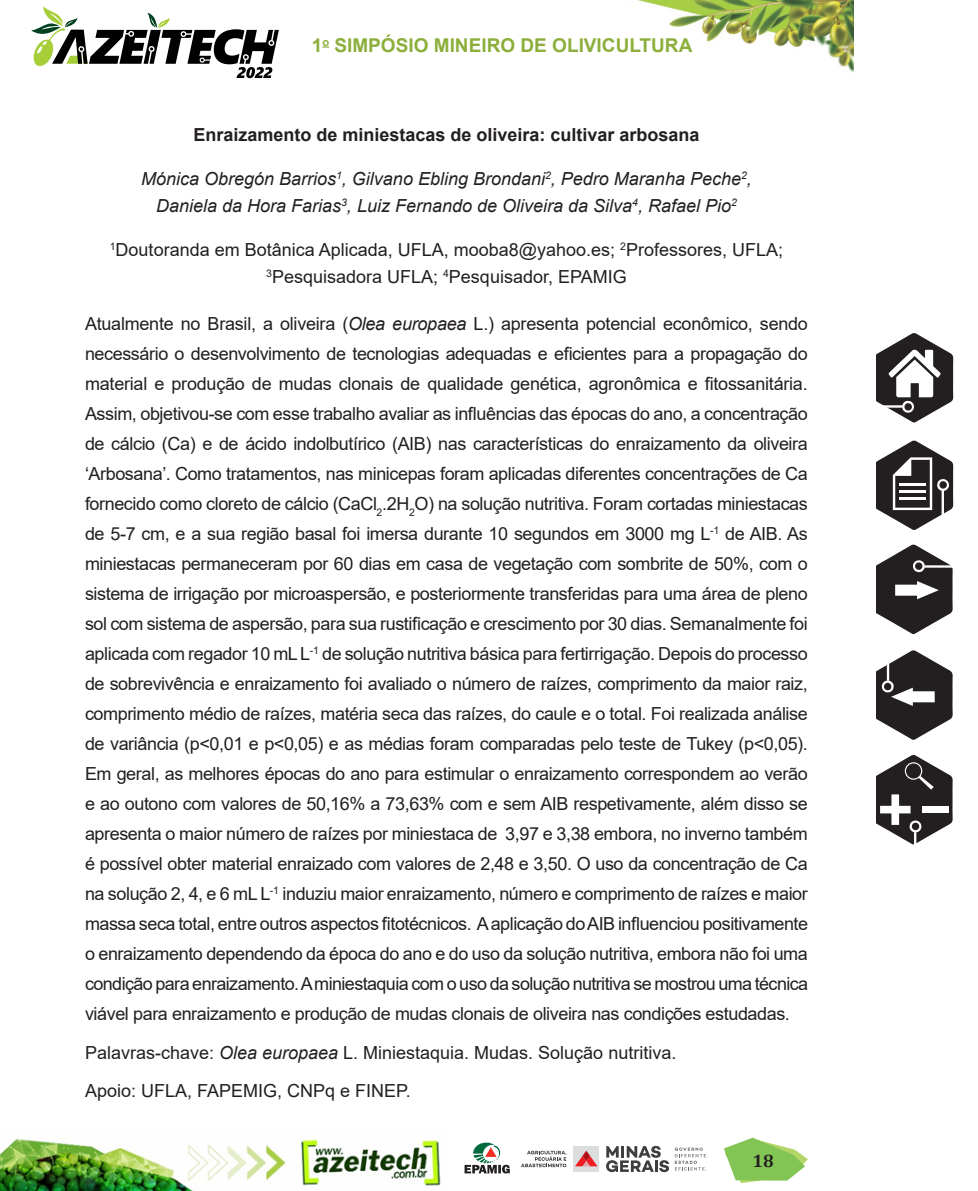
<style>
.page{position:relative;width:978px;height:1191px;background:#fff}
.page>*{position:absolute;margin:0;border:0;box-sizing:border-box;transform-origin:0 0}
.t1{font:700 19.05px "Arial";color:#8caf3b}
.Texto_resumos{font:18px/30px "Arial";color:#231f20;text-align:justify}
.Autores{font:italic 18px/27px "Arial";color:#231f20;text-align:center}
.Curriculum{font:18px/27px "Arial";color:#231f20;text-align:center}
.TÍTULO{font:700 18px "Arial";color:#231f20}
.t2{font:700 18px "Cambria";color:#231f20}
.s1{font-style:italic}
</style>
<div class="page">
<svg style="left:877px;top:333px;width:76px;height:90px"></svg>
<svg style="left:877px;top:440px;width:76px;height:90px"></svg>
<svg style="left:877px;top:755px;width:76px;height:89px"></svg>
<svg style="left:877px;top:544px;width:76px;height:90px"></svg>
<svg style="left:877px;top:650px;width:76px;height:90px"></svg>
<svg style="left:31px;top:6px;width:248px;height:72px"></svg>
<img style="left:637px;top:0;width:217px;height:72px">
<svg style="left:322px;top:46px;width:7px;height:2px"></svg>
<svg style="left:724px;top:1137px;width:84px;height:46px"></svg>
<img style="left:0;top:1138px;width:441px;height:53px">
<div style="left:573px;top:1146px;width:26px;height:25px;background:#dcdddf"></div>
<svg style="left:575px;top:1150px;width:23px;height:16px"></svg>
<svg style="left:606px;top:1145px;width:63px;height:27px"></svg>
<svg style="left:675px;top:1147px;width:33px;height:23px"></svg>
<svg style="left:521px;top:1150px;width:45px;height:17px"></svg>
<svg style="left:465px;top:1142px;width:45px;height:31px"></svg>
<p class="t1" style="left:312px;top:32px;width:382px">1<sup>o</sup> SIMPÓSIO MINEIRO DE OLIVICULTURA</p>
<p class="TÍTULO" style="left:193px;top:122px;width:508px">Enraizamento de miniestacas de oliveira: cultivar arbosana</p>
<p class="Autores" style="left:141px;top:165px;width:612px">Mónica Obregón Barrios<sup>1</sup>, Gilvano Ebling Brondani<sup>2</sup>, Pedro Maranha Peche<sup>2</sup>,<br>Daniela da Hora Farias<sup>3</sup>, Luiz Fernando de Oliveira da Silva<sup>4</sup>, Rafael Pio<sup>2</sup></p>
<p class="Curriculum" style="left:110px;top:236px;width:675px"><sup>1</sup>Doutoranda em Botânica Aplicada, UFLA, mooba8@yahoo.es; <sup>2</sup>Professores, UFLA;<br><sup>3</sup>Pesquisadora UFLA; <sup>4</sup>Pesquisador, EPAMIG</p>
<p class="Texto_resumos" style="left:85px;top:308px;width:725px">Atualmente no Brasil, a oliveira (<span class="s1">Olea europaea</span> L.) apresenta potencial econômico, sendo necessário o desenvolvimento de tecnologias adequadas e eficientes para a propagação do material e produção de mudas clonais de qualidade genética, agronômica e fitossanitária.<br>Assim, objetivou-se com esse trabalho avaliar as influências das épocas do ano, a concentração de cálcio (Ca) e de ácido indolbutírico (AIB) nas características do enraizamento da oliveira ‘Arbosana’. Como tratamentos, nas minicepas foram aplicadas diferentes concentrações de Ca fornecido como cloreto de cálcio (CaCl<sub>2</sub>.2H<sub>2</sub>O) na solução nutritiva. Foram cortadas miniestacas de 5-7 cm, e a sua região basal foi imersa durante 10 segundos em 3000 mg L<sup>-1</sup> de AIB. As miniestacas permaneceram por 60 dias em casa de vegetação com sombrite de 50%, com o sistema de irrigação por microaspersão, e posteriormente transferidas para uma área de pleno sol com sistema de aspersão, para sua rustificação e crescimento por 30 dias. Semanalmente foi aplicada com regador 10 mL L<sup>-1</sup> de solução nutritiva básica para fertirrigação. Depois do processo de sobrevivência e enraizamento foi avaliado o número de raízes, comprimento da maior raiz, comprimento médio de raízes, matéria seca das raízes, do caule e o total. Foi realizada análise de variância (p&lt;0,01 e p&lt;0,05) e as médias foram comparadas pelo teste de Tukey (p&lt;0,05).<br>Em geral, as melhores épocas do ano para estimular o enraizamento correspondem ao verão e ao outono com valores de 50,16% a 73,63% com e sem AIB respetivamente, além disso se apresenta o maior número de raízes por miniestaca de 3,97 e 3,38 embora, no inverno também é possível obter material enraizado com valores de 2,48 e 3,50. O uso da concentração de Ca na solução 2, 4, e 6 mL L<sup>-1</sup> induziu maior enraizamento, número e comprimento de raízes e maior massa seca total, entre outros aspectos fitotécnicos. A aplicação do AIB influenciou positivamente o enraizamento dependendo da época do ano e do uso da solução nutritiva, embora não foi uma condição para enraizamento. A miniestaquia com o uso da solução nutritiva se mostrou uma técnica viável para enraizamento e produção de mudas clonais de oliveira nas condições estudadas.</p>
<p class="Texto_resumos" style="left:85px;top:1037px;width:593px">Palavras-chave: <span class="s1">Olea europaea</span> L. Miniestaquia. Mudas. Solução nutritiva.</p>
<p class="Texto_resumos" style="left:85px;top:1075px;width:327px">Apoio: UFLA, FAPEMIG, CNPq e FINEP.</p>
<p class="t2" style="left:753px;top:1148px;width:23px">18</p>
</div>
